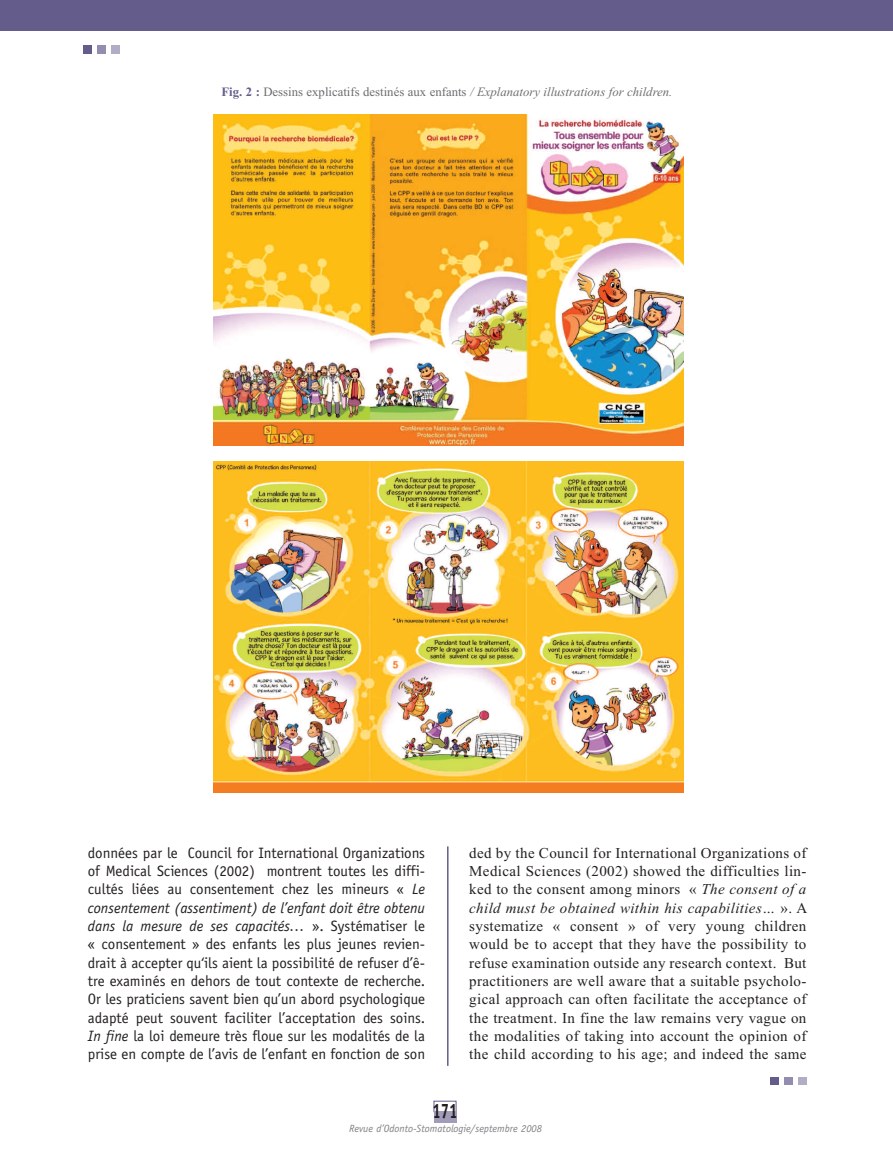
<style>
.page{position:relative;width:893px;height:1149px;background:#fff}
.page>*{position:absolute;margin:0;border:0;box-sizing:border-box;transform-origin:0 0}
.t1{font:700 21px "Officina Sans";color:#231f20;scale:.72 1}
.t2{font:15px/18.3px "Officina Sans";color:#231f20;text-align:justify}
.t3{font:15px/18.3px "Times New Roman";letter-spacing:.025em;color:#231f20;text-align:justify}
.t4{font:italic 12.75px "Times New Roman";color:#6c6d70}
.t5{font:italic 10.5px "Officina Sans";color:#808285}
.s1{font-weight:700;font-style:normal;color:#645d8b}
.s2{font-style:normal}
.s3{font-style:italic}
</style>
<div class="page">
<div style="left:434px;top:1100px;width:22px;height:11px;border:1px solid #645d8b"></div>
<div style="left:434px;top:1111px;width:22px;height:11px;background:#a19cba"></div>
<div style="left:83px;top:45px;width:9px;height:9px;background:#645d8b"></div>
<div style="left:97px;top:45px;width:8px;height:9px;background:#938db0"></div>
<div style="left:111px;top:45px;width:8px;height:9px;background:#b1adc7"></div>
<div style="left:770px;top:1075px;width:9px;height:9px;background:#645d8b"></div>
<div style="left:784px;top:1075px;width:8px;height:9px;background:#938db0"></div>
<div style="left:798px;top:1075px;width:8px;height:9px;background:#b1adc7"></div>
<div style="left:0;top:0;width:893px;height:31px;background:#645d8b"></div>
<hr style="left:447px;top:846px;width:2px;height:219px;background:#645d8b">
<img style="left:213px;top:115px;width:470px;height:331px">
<img style="left:213px;top:461px;width:470px;height:331px">
<div style="left:468px;top:840px;width:340px;height:237px;background:#fff"></div>
<p class="t4" style="left:221px;top:84px;width:452px"><span class="s1">Fig. 2 :</span> <span class="s2">Dessins explicatifs destinés aux enfants</span> / Explanatory illustrations for children.</p>
<p class="t2" style="left:88px;top:844px;width:339px">données par le Council for International Organizations of Medical Sciences (2002) montrent toutes les diffi&shy;cultés liées au consentement chez les mineurs « <span class="s3">Le consentement (assentiment) de l’enfant doit être obtenu dans la mesure de ses capacités…</span> ». Systématiser le « consentement » des enfants les plus jeunes revien&shy;drait à accepter qu‘ils aient la possibilité de refuser d’ê&shy;tre examinés en dehors de tout contexte de recherche.<br>Or les praticiens savent bien qu’un abord psychologique adapté peut souvent faciliter l’acceptation des soins.<br><span class="s3">In fine</span> la loi demeure très floue sur les modalités de la prise en compte de l’avis de l’enfant en fonction de son</p>
<p class="t3" style="left:469px;top:843px;width:339px">ded by the Council for International Organizations of Medical Sciences (2002) showed the difficulties lin&shy;ked to the consent among minors « <span class="s3">The consent of a child must be obtained within his capabilities…</span> ». A systematize « consent » of very young children would be to accept that they have the possibility to refuse examination outside any research context. But practitioners are well aware that a suitable psycholo&shy;gical approach can often facilitate the acceptance of the treatment. In fine the law remains very vague on the modalities of taking into account the opinion of the child according to his age; and indeed the same</p>
<h1 class="t1" style="left:433px;top:1102px;width:36px">171</h1>
<p class="t5" style="left:349px;top:1124px;width:194px">Revue d’Odonto-Stomatologie/septembre 2008</p>
</div>
